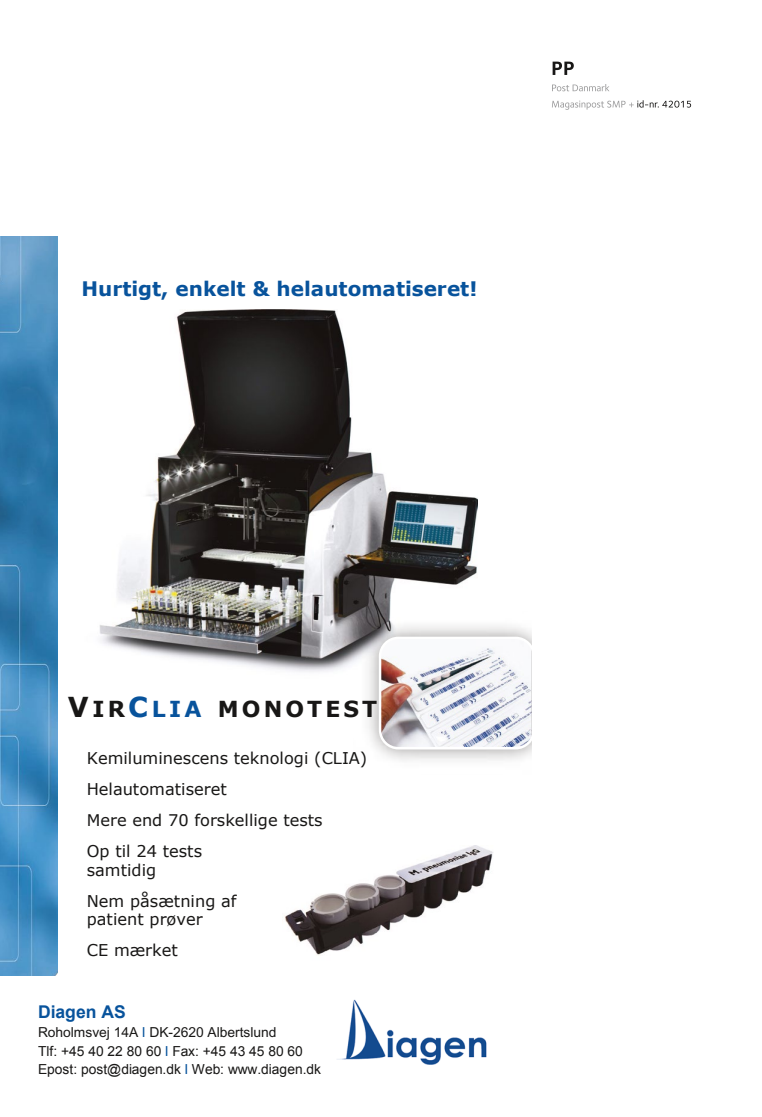
<style>
.page{position:relative;width:762px;height:1117px;background:#fff}
.page>*{position:absolute;margin:0;border:0;box-sizing:border-box;transform-origin:0 0}
.t1{font:700 22px "Verdana";letter-spacing:.14em;color:#181716}
.t2{font:700 20px "Verdana";color:#08539c}
.t3{font:700 17.5px "Arial";color:#08539c}
.t4{font:16.25px/31.1px "Verdana";color:#181716}
.t5{font:13.75px/18.5px "Arial";color:#181716}
.s1{font-size:27.5px}
.s2{font-size:27.5px;color:#08539c}
.s3{color:#08539c}
.s4{font-style:inherit}
</style>
<div class="page">
<hr style="left:761px;top:0;width:1px;height:1116px;background:#63b3bb">
<svg style="left:552px;top:100px;width:139px;height:10px"></svg>
<svg style="left:552px;top:84px;width:57px;height:7px"></svg>
<svg style="left:552px;top:62px;width:22px;height:13px"></svg>
<div style="left:638px;top:259px;width:124px;height:857px;background:#fff"></div>
<img style="left:0;top:236px;width:57px;height:739px">
<img style="left:337px;top:999px;width:150px;height:66px">
<img style="left:99px;top:310px;width:379px;height:362px">
<img style="left:284px;top:845px;width:209px;height:110px">
<img style="left:353px;top:611px;width:178px;height:150px">
<img style="left:379px;top:636px;width:152px;height:113px">
<p class="t2" style="left:82px;top:274px;width:397px">Hurtigt, enkelt &amp; helautomatiseret!</p>
<h1 class="t1" style="left:68px;top:693px;width:311px"><span class="s1">V</span>IR<span class="s2">C</span><span class="s3">LIA</span> MONOTEST</h1>
<p class="t4" style="left:87px;top:741px;width:282px">Kemiluminescens teknologi (CLIA)<br>Helautomatiseret<br>Mere end 70 forskellige tests<br>Op til 24 tests</p>
<p class="t4" style="left:87px;top:853px;width:151px">samtidig<br>Nem påsætning af</p>
<p class="t4" style="left:87px;top:903px;width:117px">patient prøver<br>CE mærket</p>
<p class="t3" style="left:38px;top:999px;width:89px">Diagen AS</p>
<p class="t5" style="left:38px;top:1023px;width:285px"><span class="s4">Roholmsvej 14A</span> <span class="s3">I</span> <span class="s4">DK-2620 Albertslund<br></span>Tlf: +45 40 22 80 60 <span class="s3">I</span> Fax: +45 43 45 80 60<br>Epost: post@diagen.dk <span class="s3">I</span> Web: www.diagen.dk</p>
</div>
